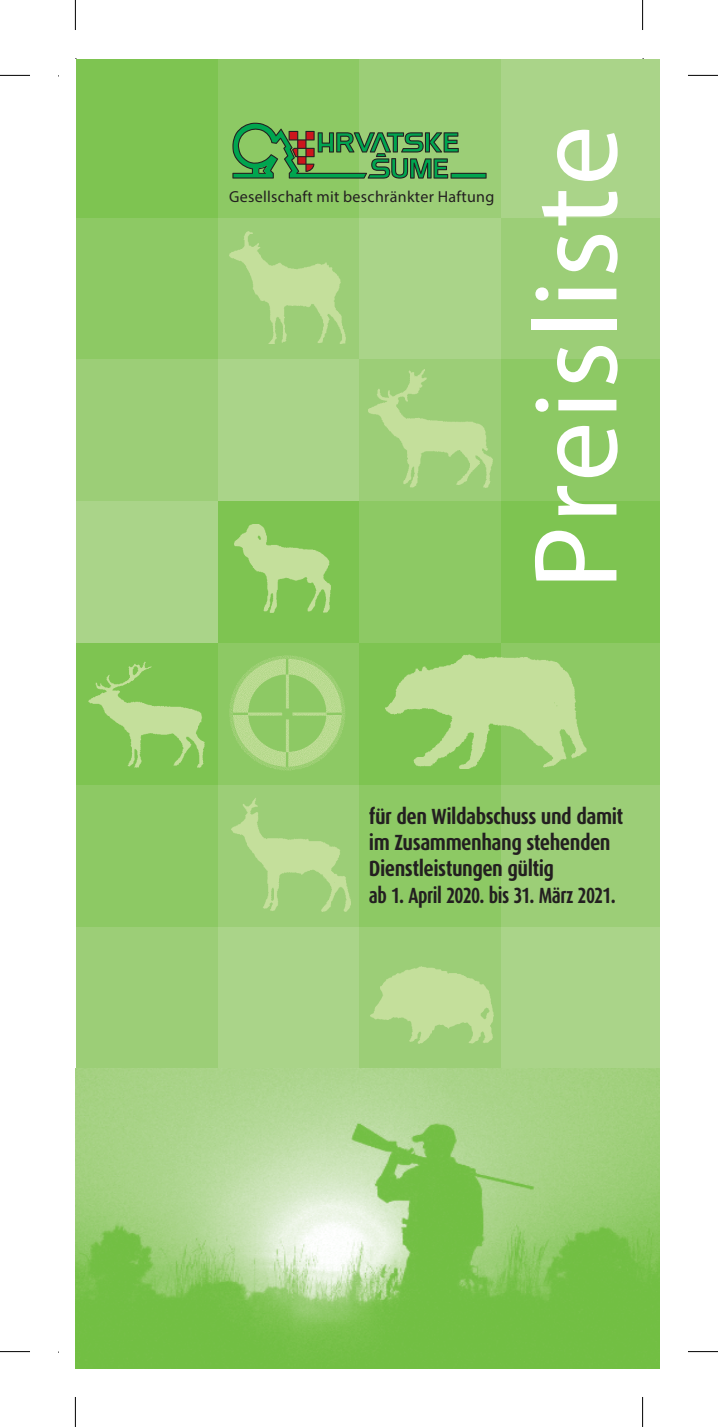
<style>
.page{position:relative;width:718px;height:1427px;background:#fff}
.page>*{position:absolute;margin:0;border:0;box-sizing:border-box;transform-origin:0 0}
.t1{font:300 120px "Allianz Sans";letter-spacing:.02em;color:#fff}
.t2{font:700 condensed 22px/26.4px "L Dax";letter-spacing:-.025em;color:#231f20}
.t3{font:16px "Allianz Sans";letter-spacing:.02em;color:#231f20}
</style>
<div class="page">
<div style="left:76px;top:59px;width:142px;height:159px;background:#7ec451"></div>
<div style="left:76px;top:218px;width:142px;height:141px;background:#8dc964"></div>
<div style="left:76px;top:359px;width:142px;height:142px;background:#9cce77"></div>
<div style="left:76px;top:501px;width:142px;height:142px;background:#aad489"></div>
<div style="left:76px;top:643px;width:142px;height:142px;background:#7ec451"></div>
<div style="left:76px;top:785px;width:142px;height:141px;background:#8dc964"></div>
<div style="left:76px;top:926px;width:142px;height:142px;background:#9cce77"></div>
<div style="left:218px;top:59px;width:141px;height:159px;background:#8dc964"></div>
<div style="left:218px;top:218px;width:141px;height:141px;background:#9cce77"></div>
<div style="left:218px;top:359px;width:141px;height:142px;background:#aad489"></div>
<div style="left:218px;top:501px;width:141px;height:142px;background:#7ec451"></div>
<div style="left:218px;top:643px;width:141px;height:142px;background:#8dc964"></div>
<div style="left:218px;top:785px;width:141px;height:141px;background:#9cce77"></div>
<div style="left:218px;top:926px;width:141px;height:142px;background:#aad489"></div>
<div style="left:359px;top:59px;width:142px;height:159px;background:#9cce77"></div>
<div style="left:359px;top:218px;width:142px;height:141px;background:#aad489"></div>
<div style="left:359px;top:359px;width:142px;height:142px;background:#9cce77"></div>
<div style="left:359px;top:501px;width:142px;height:142px;background:#8dc964"></div>
<div style="left:359px;top:643px;width:142px;height:142px;background:#7ec451"></div>
<div style="left:359px;top:785px;width:142px;height:141px;background:#8dc964"></div>
<div style="left:359px;top:926px;width:142px;height:142px;background:#9cce77"></div>
<div style="left:501px;top:59px;width:158px;height:159px;background:#aad489"></div>
<div style="left:501px;top:218px;width:158px;height:141px;background:#9cce77"></div>
<div style="left:501px;top:359px;width:158px;height:142px;background:#8dc964"></div>
<div style="left:501px;top:501px;width:158px;height:142px;background:#7ec451"></div>
<div style="left:501px;top:643px;width:158px;height:142px;background:#8dc964"></div>
<div style="left:501px;top:785px;width:158px;height:141px;background:#9cce77"></div>
<div style="left:501px;top:926px;width:158px;height:142px;background:#aad489"></div>
<img style="left:76px;top:1068px;width:583px;height:300px">
<div style="left:450px;top:173px;width:36px;height:6px;background:#106538"></div>
<hr style="left:451px;top:174px;width:34px;height:3px;background:#231f20">
<svg style="left:232px;top:123px;width:227px;height:56px"></svg>
<img style="left:88px;top:662px;width:117px;height:106px">
<img style="left:368px;top:369px;width:124px;height:118px">
<img style="left:232px;top:798px;width:119px;height:113px">
<img style="left:229px;top:232px;width:117px;height:112px">
<img style="left:385px;top:655px;width:201px;height:114px">
<img style="left:235px;top:524px;width:95px;height:88px">
<img style="left:370px;top:966px;width:123px;height:77px">
<img style="left:229px;top:655px;width:116px;height:116px">
<hr style="left:0;top:75px;width:30px;height:1px;background:#000">
<hr style="left:688px;top:75px;width:30px;height:1px;background:#000">
<hr style="left:0;top:1351px;width:30px;height:1px;background:#000">
<hr style="left:688px;top:1351px;width:30px;height:1px;background:#000">
<hr style="left:75px;top:0;width:1px;height:30px;background:#000">
<hr style="left:75px;top:1396px;width:1px;height:30px;background:#000">
<hr style="left:642px;top:0;width:1px;height:30px;background:#000">
<hr style="left:642px;top:1396px;width:1px;height:30px;background:#000">
<p class="t3" style="left:229px;top:186px;width:267px">Gesellschaft mit beschränkter Haftung</p>
<h1 class="t1" style="left:502px;top:589px;width:466px;rotate:-90deg">Preisliste</h1>
<p class="t2" style="left:369px;top:803px;width:256px">für den Wildabschuss und damit im Zusammenhang stehenden<br>Dienstleistungen gültig<br>ab 1. April 2020. bis 31. März 2021.</p>
</div>
